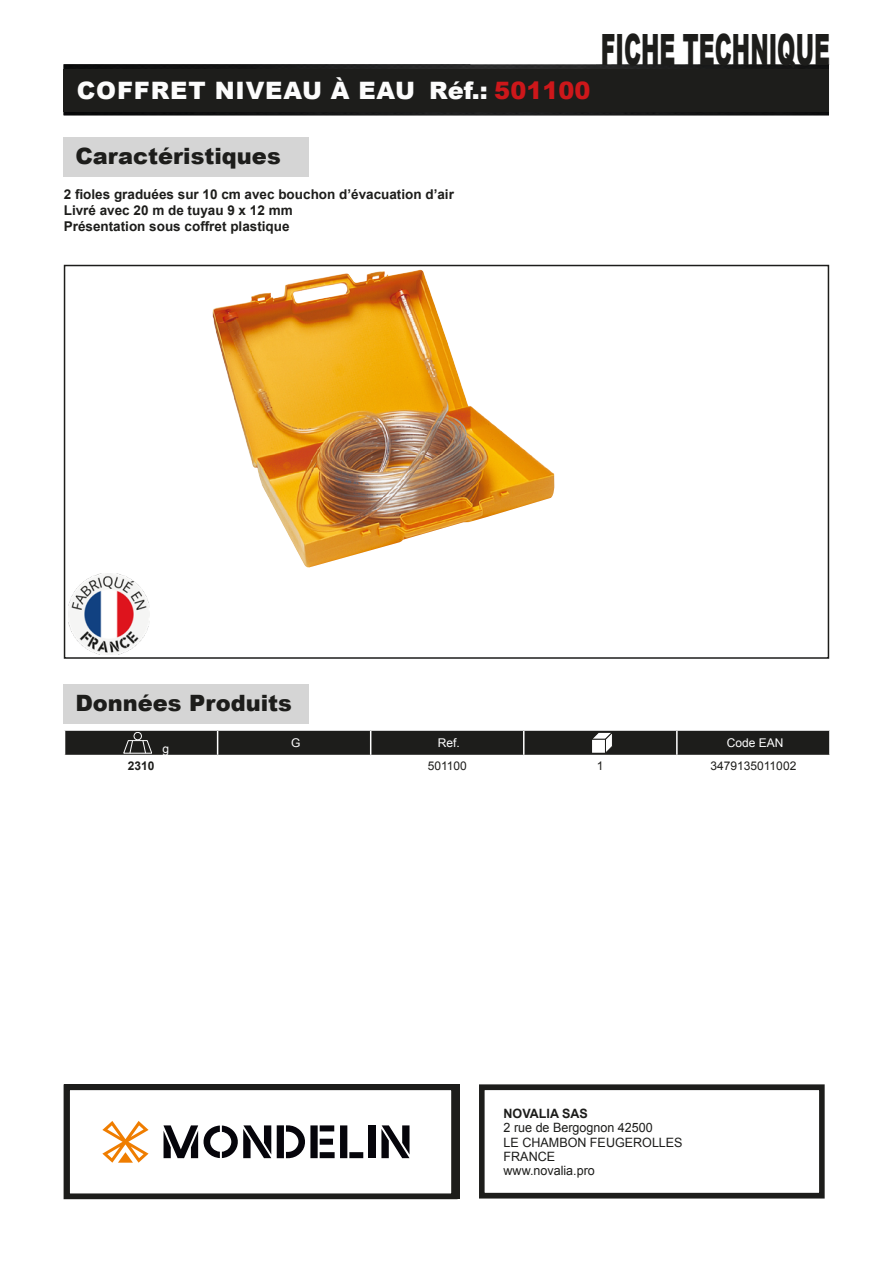
<style>
.page{position:relative;width:893px;height:1263px;background:#fff}
.page>*{position:absolute;margin:0;border:0;box-sizing:border-box;transform-origin:0 0}
.t1{font:900 43.2px "Arial";color:#1d1d1b;scale:.51 1}
.t2{font:900 24px "Arial";letter-spacing:.035em;color:#fcfcfc}
.t3{font:900 22.5px "Arial";color:#1d1d1b}
.t4{font:700 13.5px/16.2px "Arial";color:#1d1d1b}
.t5{font:12.9px/14.2px "Arial";color:#1d1d1b}
.t6{font:700 12.9px "Arial";color:#1d1d1b}
.t7{font:12px "Arial";color:#1d1d1b}
.t8{font:12px "Arial";color:#fff}
.t9{font:700 12px "Arial";color:#1d1d1b}
.s1{color:#cd171a}
</style>
<div class="page">
<img style="left:64px;top:64px;width:765px;height:51px">
<div style="left:64px;top:69px;width:765px;height:43px;background:#1d1d1b"></div>
<div style="left:479px;top:1084px;width:346px;height:114px;border:6px solid #1d1d1b"></div>
<div style="left:64px;top:137px;width:245px;height:40px;background:#d5d5d5"></div>
<div style="left:64px;top:265px;width:765px;height:394px;border:2px solid #1d1d1b"></div>
<div style="left:64px;top:684px;width:245px;height:39px;background:#d5d5d5"></div>
<svg style="left:64px;top:730px;width:766px;height:26px;background:#353533"></svg>
<img style="left:212px;top:270px;width:342px;height:298px">
<img style="left:69px;top:574px;width:81px;height:81px">
<div style="left:64px;top:1084px;width:393px;height:115px;border:6px solid #1d1d1b"></div>
<svg style="left:277px;top:1125px;width:86px;height:33px"></svg>
<div style="left:369px;top:1125px;width:7px;height:33px;background:#06050b"></div>
<svg style="left:381px;top:1125px;width:28px;height:33px"></svg>
<svg style="left:102px;top:1121px;width:47px;height:42px"></svg>
<svg style="left:164px;top:1125px;width:107px;height:33px"></svg>
<h2 class="t2" style="left:77px;top:73px;width:515px">COFFRET NIVEAU À EAU Réf.: <span class="s1">501100</span></h2>
<h1 class="t1" style="left:601px;top:18px;width:451px">FICHE TECHNIQUE</h1>
<h3 class="t3" style="left:75px;top:140px;width:207px">Caractéristiques</h3>
<p class="t4" style="left:64px;top:186px;width:392px">2 fioles graduées sur 10 cm avec bouchon d’évacuation d’air<br>Livré avec 20 m de tuyau 9 x 12 mm<br>Présentation sous coffret plastique</p>
<h3 class="t3" style="left:75px;top:686px;width:218px">Données Produits</h3>
<p class="t8" style="left:162px;top:741px;width:8px">g</p>
<p class="t8" style="left:291px;top:735px;width:11px">G</p>
<p class="t8" style="left:438px;top:735px;width:24px">Ref.</p>
<p class="t8" style="left:727px;top:735px;width:58px">Code EAN</p>
<p class="t9" style="left:128px;top:758px;width:28px">2310</p>
<p class="t7" style="left:428px;top:758px;width:41px">501100</p>
<p class="t7" style="left:597px;top:758px;width:8px">1</p>
<p class="t7" style="left:710px;top:758px;width:87px">3479135011002</p>
<p class="t6" style="left:504px;top:1105px;width:86px">NOVALIA SAS</p>
<p class="t5" style="left:504px;top:1121px;width:181px">2 rue de Bergognon 42500<br>LE CHAMBON FEUGEROLLES<br>FRANCE<br>www.novalia.pro</p>
</div>
